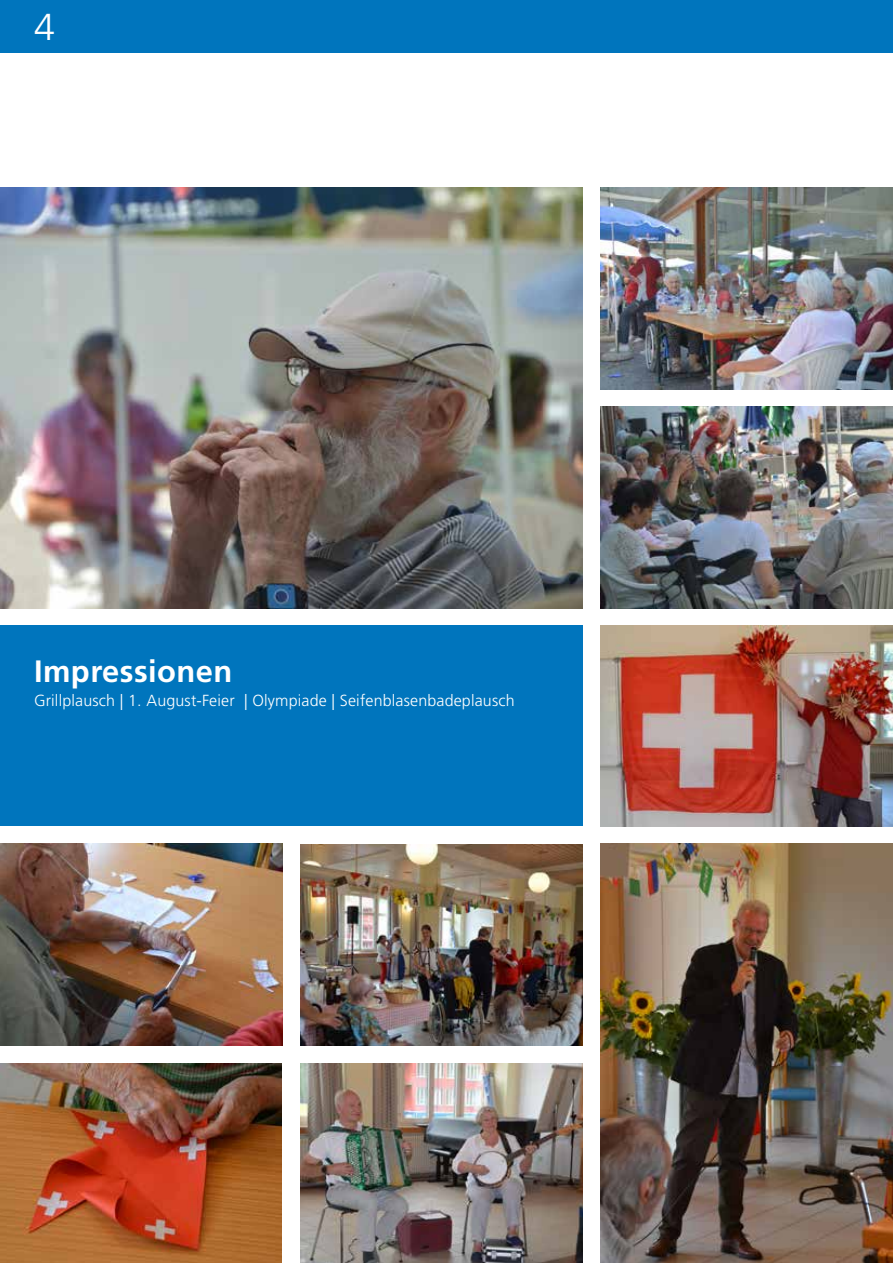
<style>
.page{position:relative;width:893px;height:1263px;background:#fff}
.page>*{position:absolute;margin:0;border:0;box-sizing:border-box;transform-origin:0 0}
.t1{font:300 37.5px "Frutiger LT Std";color:#fff}
.t2{font:700 30.9px "Frutiger LT Std";letter-spacing:.015em;color:#fff}
.t3{font:300 16.05px "Frutiger LT Std";letter-spacing:.01em;color:#fff}
</style>
<div class="page">
<div style="left:0;top:0;width:893px;height:52px;background:#0075bd"></div>
<div style="left:0;top:625px;width:583px;height:201px;background:#0075bd"></div>
<img style="left:0;top:844px;width:283px;height:202px">
<img style="left:0;top:1063px;width:282px;height:200px">
<img style="left:301px;top:844px;width:282px;height:201px">
<img style="left:301px;top:1063px;width:282px;height:200px">
<img style="left:601px;top:626px;width:292px;height:200px">
<img style="left:601px;top:843px;width:292px;height:420px">
<img style="left:601px;top:406px;width:292px;height:202px">
<img style="left:601px;top:187px;width:292px;height:202px">
<img style="left:0;top:187px;width:583px;height:421px">
<h1 class="t1" style="left:34px;top:5px;width:22px">4</h1>
<h2 class="t2" style="left:34px;top:653px;width:200px">Impressionen</h2>
<p class="t3" style="left:34px;top:691px;width:482px">Grillplausch | 1. August-Feier | Olympiade | Seifenblasenbadeplausch</p>
</div>
